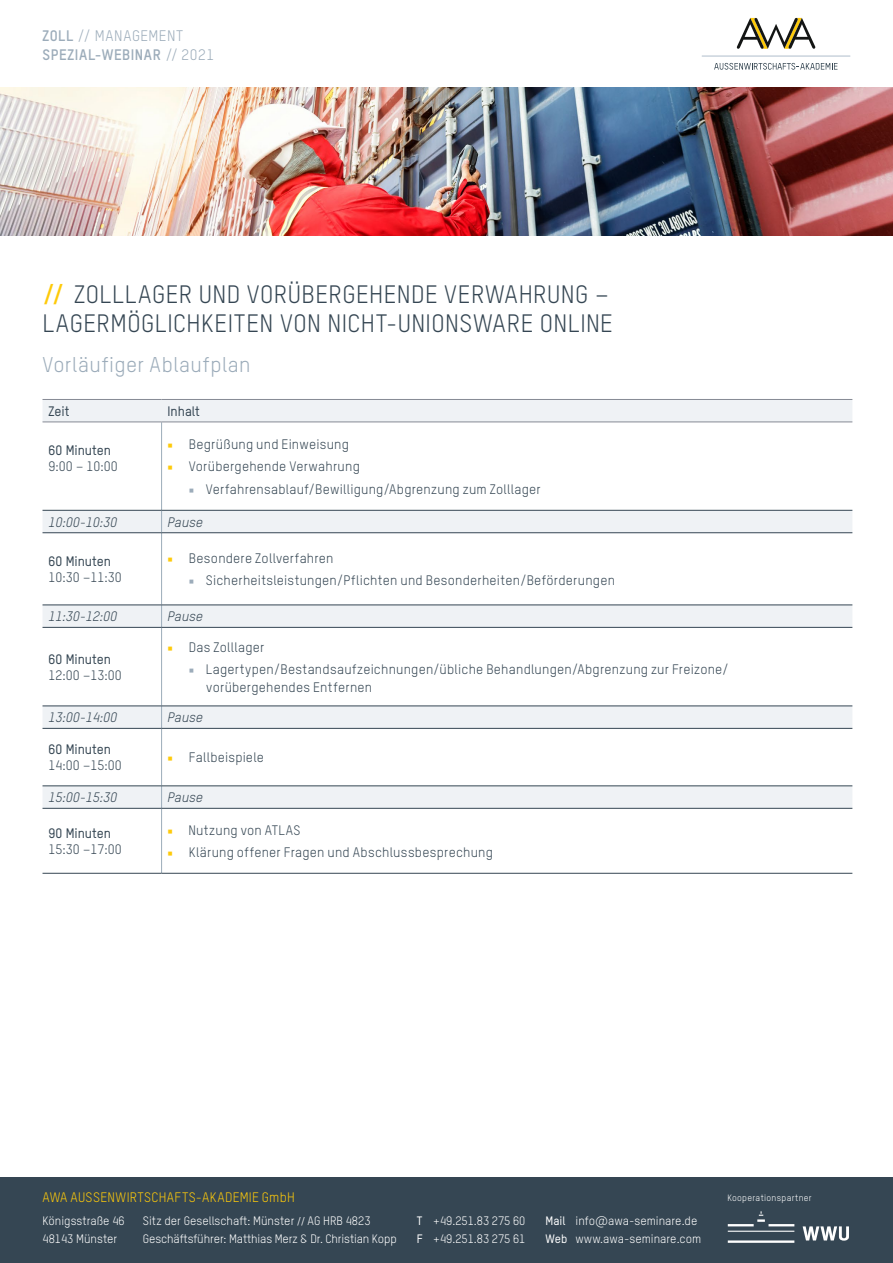
<style>
.page{position:relative;width:893px;height:1263px;background:#fff}
.page>*{position:absolute;margin:0;border:0;box-sizing:border-box;transform-origin:0 0}
.t1{font:24.75px/29.7px "TSTARPRO";letter-spacing:.02em;color:#354653}
.t2{font:21px "TSTARPRO";letter-spacing:.02em;color:#9cacba}
.t3{font:700 15px/19.5px "TSTARPRO";letter-spacing:.045em;color:#9cacba}
.t4{font:13.5px/18px "TSTARPRO";letter-spacing:.015em;color:#354653}
.t5{font:italic 13.5px "TSTARPRO";color:#354653}
.t6{font:500 13.5px "TSTARPRO";color:#354653}
.t7{font:13.5px "TSTARPRO";letter-spacing:.02em;color:#feca0a}
.t8{font:12px/18px "TSTARPRO";color:#fff}
.t9{font:9px "TSTARPRO";letter-spacing:.03em;color:#fff}
.s1{font-weight:400}
.s2{font-weight:700;font-size:25.5px;color:#feca0a}
.s3{font-family:"Minion Pro";color:#feca0a}
.s4{font-family:"Minion Pro";color:#9cacba}
.s5{font-family:"Minion Pro"}
.s6{font-weight:500}
</style>
<div class="page">
<hr style="left:702px;top:55px;width:148px;height:2px;background:#c6d0da">
<svg style="left:736px;top:18px;width:80px;height:31px"></svg>
<svg style="left:714px;top:63px;width:123px;height:7px"></svg>
<div style="left:0;top:1178px;width:893px;height:85px;background:#354653"></div>
<svg style="left:728px;top:1211px;width:121px;height:32px"></svg>
<img style="left:0;top:87px;width:893px;height:149px">
<svg style="left:43px;top:400px;width:809px;height:408px"></svg>
<hr style="left:161px;top:422px;width:1px;height:88px;background:#9cacba">
<svg style="left:161px;top:511px;width:1px;height:21px"></svg>
<hr style="left:161px;top:533px;width:1px;height:72px;background:#9cacba">
<svg style="left:161px;top:606px;width:1px;height:21px"></svg>
<hr style="left:161px;top:627px;width:1px;height:79px;background:#9cacba">
<svg style="left:161px;top:707px;width:1px;height:21px"></svg>
<hr style="left:161px;top:728px;width:1px;height:58px;background:#9cacba">
<svg style="left:161px;top:787px;width:1px;height:21px"></svg>
<hr style="left:161px;top:808px;width:1px;height:65px;background:#9cacba">
<hr style="left:43px;top:399px;width:119px;height:1px;background:#868a94">
<hr style="left:162px;top:399px;width:690px;height:1px;background:#868a94">
<hr style="left:43px;top:421px;width:119px;height:1px;background:#868a94">
<hr style="left:162px;top:421px;width:690px;height:1px;background:#868a94">
<hr style="left:43px;top:510px;width:119px;height:1px;background:#354653">
<hr style="left:162px;top:510px;width:690px;height:1px;background:#354653">
<hr style="left:43px;top:532px;width:119px;height:1px;background:#354653">
<hr style="left:162px;top:532px;width:690px;height:1px;background:#354653">
<hr style="left:43px;top:605px;width:119px;height:1px;background:#354653">
<hr style="left:162px;top:605px;width:690px;height:1px;background:#354653">
<hr style="left:43px;top:627px;width:119px;height:1px;background:#354653">
<hr style="left:162px;top:627px;width:690px;height:1px;background:#354653">
<hr style="left:43px;top:706px;width:119px;height:1px;background:#354653">
<hr style="left:162px;top:706px;width:690px;height:1px;background:#354653">
<hr style="left:43px;top:728px;width:119px;height:1px;background:#354653">
<hr style="left:162px;top:728px;width:690px;height:1px;background:#354653">
<hr style="left:43px;top:786px;width:119px;height:1px;background:#354653">
<hr style="left:162px;top:786px;width:690px;height:1px;background:#354653">
<hr style="left:43px;top:808px;width:119px;height:1px;background:#354653">
<hr style="left:162px;top:808px;width:690px;height:1px;background:#354653">
<hr style="left:43px;top:873px;width:119px;height:1px;background:#354653">
<hr style="left:162px;top:873px;width:690px;height:1px;background:#354653">
<p class="t3" style="left:43px;top:25px;width:173px">ZOLL <span class="s1">// MANAGEMENT<br></span>SPEZIAL-WEBINAR <span class="s1">// 2021</span></p>
<h1 class="t1" style="left:43px;top:278px;width:572px"><span class="s2">//</span> ZOLLLAGER UND VORÜBERGEHENDE VERWAHRUNG –<br>LAGERMÖGLICHKEITEN VON NICHT-UNIONSWARE ONLINE</h1>
<h2 class="t2" style="left:43px;top:351px;width:210px">Vorläufiger Ablaufplan</h2>
<p class="t6" style="left:49px;top:402px;width:23px">Zeit</p>
<p class="t6" style="left:168px;top:402px;width:34px">Inhalt</p>
<p class="t6" style="left:49px;top:441px;width:64px">60 Minuten</p>
<p class="t4" style="left:49px;top:457px;width:71px">9:00 – 10:00</p>
<p class="t4" style="left:168px;top:434px;width:183px"><span class="s3">■</span> Begrüßung und Einweisung</p>
<p class="t4" style="left:168px;top:457px;width:194px"><span class="s3">■</span> Vorübergehende Verwahrung</p>
<p class="t4" style="left:189px;top:479px;width:353px"><span class="s4">■</span> Verfahrensablauf/Bewilligung/Abgrenzung zum Zolllager</p>
<p class="t5" style="left:49px;top:513px;width:70px">10:00-10:30</p>
<p class="t5" style="left:168px;top:513px;width:37px">Pause</p>
<p class="t6" style="left:49px;top:552px;width:64px">60 Minuten</p>
<p class="t4" style="left:49px;top:568px;width:75px">10:30 –11:30</p>
<p class="t4" style="left:168px;top:548px;width:168px"><span class="s3">■</span> Besondere Zollverfahren</p>
<p class="t4" style="left:189px;top:571px;width:428px"><span class="s4">■</span> Sicherheitsleistungen/Pflichten und Besonderheiten/Beförderungen</p>
<p class="t5" style="left:49px;top:607px;width:70px">11:30-12:00</p>
<p class="t5" style="left:168px;top:607px;width:37px">Pause</p>
<p class="t6" style="left:49px;top:650px;width:64px">60 Minuten</p>
<p class="t4" style="left:49px;top:666px;width:75px">12:00 –13:00</p>
<p class="t4" style="left:168px;top:637px;width:98px"><span class="s3">■</span> Das Zolllager</p>
<p class="t4" style="left:206px;top:660px;width:524px;text-indent:-17px"><span class="s4">■</span> Lagertypen/Bestandsaufzeichnungen/übliche Behandlungen/Abgrenzung zur Freizone/ vorübergehendes Entfernen</p>
<p class="t5" style="left:49px;top:708px;width:70px">13:00-14:00</p>
<p class="t5" style="left:168px;top:708px;width:37px">Pause</p>
<p class="t6" style="left:49px;top:740px;width:64px">60 Minuten</p>
<p class="t4" style="left:49px;top:756px;width:75px">14:00 –15:00</p>
<p class="t4" style="left:168px;top:748px;width:98px"><span class="s3">■</span> Fallbeispiele</p>
<p class="t5" style="left:49px;top:788px;width:70px">15:00-15:30</p>
<p class="t5" style="left:168px;top:788px;width:37px">Pause</p>
<p class="t6" style="left:49px;top:824px;width:64px">90 Minuten</p>
<p class="t4" style="left:49px;top:840px;width:75px">15:30 –17:00</p>
<p class="t4" style="left:168px;top:820px;width:134px"><span class="s3">■</span> Nutzung von ATLAS</p>
<p class="t4" style="left:168px;top:843px;width:327px"><span class="s3">■</span> Klärung offener Fragen und Abschlussbesprechung</p>
<p class="t7" style="left:43px;top:1188px;width:254px">AWA AUSSENWIRTSCHAFTS-AKADEMIE GmbH</p>
<p class="t8" style="left:43px;top:1211px;width:84px">Königsstraße 46<br>48143 Münster</p>
<p class="t8" style="left:143px;top:1211px;width:255px">Sitz der Gesellschaft: Münster <span class="s5">//</span> AG HRB 4823<br>Geschäftsführer: Matthias Merz &amp; Dr. Christian Kopp</p>
<p class="t8" style="left:417px;top:1211px;width:110px"><span class="s6">T</span> +49.251.83 275 60<br><span class="s6">F</span> +49.251.83 275 61</p>
<p class="t8" style="left:546px;top:1211px;width:157px"><span class="s6">Mail</span> info@awa-seminare.de<br><span class="s6">Web</span> www.awa-seminare.com</p>
<p class="t9" style="left:727px;top:1192px;width:86px">Kooperationspartner</p>
</div>
